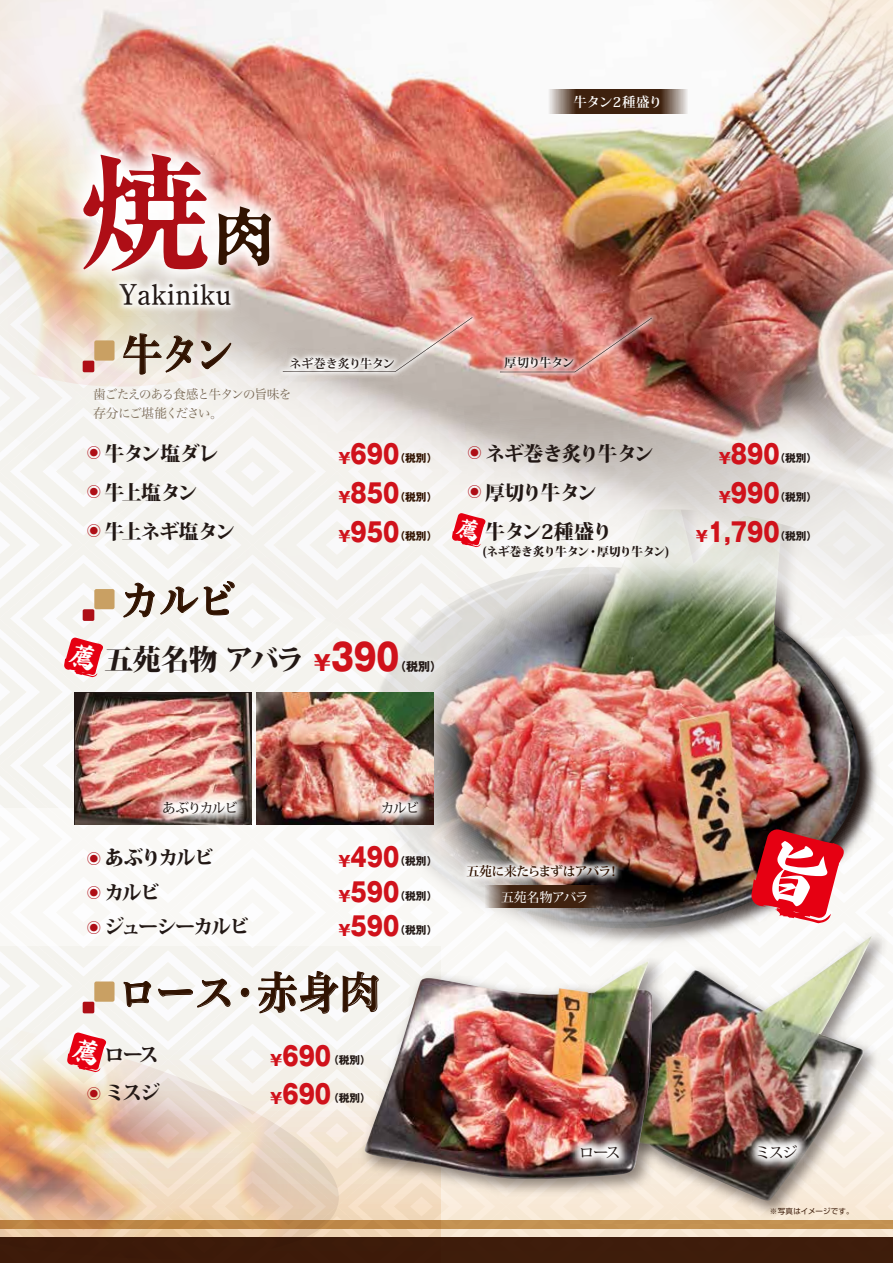
<style>
.page{position:relative;width:893px;height:1263px;background:#fff}
.page>*{position:absolute;margin:0;border:0;box-sizing:border-box;transform-origin:0 0}
.t1{font:44.55px "DNP Shuei Min Pr 6 B";letter-spacing:-.045em;color:#311301;scale:.91 1}
.t2{font:30px "DNP Shuei Min Pr 6 M";color:#221815}
.t3{font:800 28.5px "Koz Min Pr 6 N";letter-spacing:-.015em;color:#221815}
.t4{font:800 25.65px/39px "Gothic MB101 Pro";color:#d0121b;text-align:justify;scale:.83 1}
.t5{font:800 19.95px/39px "Koz Min Pr 6 N";letter-spacing:-.05em;color:#221815}
.t6{font:800 19.95px/34.5px "Koz Min Pr 6 N";letter-spacing:-.11em;color:#221815}
.t7{font:800 19.95px "Koz Min Pr 6 N";letter-spacing:-.04em;color:#221815}
.t8{font:800 19.95px/37.5px "Koz Min Pr 6 N";letter-spacing:-.08em;color:#221815}
.t9{font:500 15px "Koz Min Pr 6 N";letter-spacing:-.08em;color:#221815}
.t10{font:14.25px "Koz Go Pr 6 N";color:#ae0e16}
.t11{font:500 13.5px "Koz Min Pr 6 N";letter-spacing:-.095em;color:#221815}
.t12{font:700 13.5px "Koz Min Pr 6 N";letter-spacing:.005em;color:#fff}
.t13{font:12.9px/18.6px "Hira Min Pro N W3";letter-spacing:-.095em;color:#7a6a56}
.t14{font:700 12.9px "Koz Min Pro";letter-spacing:-.06em;color:#311301}
.t15{font:500 12.9px "Koz Min Pr 6 N";letter-spacing:-.02em;color:#fff}
.t16{font:800 12px "Koz Min Pr 6 N";letter-spacing:-.03em;color:#221815}
.t17{font:700 12px "Koz Min Pr 6 N";letter-spacing:-.02em;color:#221815}
.t18{font:700 12px "Gothic MB101 Pro";color:#221815}
.t19{font:700 10.65px "Gothic MB101 Pro";color:#221815}
.t20{font:700 10.65px "Gothic MB101 Pro";color:#311301}
.t21{font:7.5px "Shin Go Pro";letter-spacing:.01em;color:#41210f}
.s1{font-size:15px}
.s2{font-family:"Gothic MB101 Pro";font-size:21px;color:#d0121b}
.s3{font-family:"Gothic MB101 Pro";font-size:36px;color:#d0121b}
</style>
<div class="page">
<svg style="left:4px;top:807px;width:889px;height:430px"></svg>
<img style="left:0;top:946px;width:441px;height:291px">
<img style="left:0;top:0;width:893px;height:698px">
<img style="left:227px;top:262px;width:480px;height:166px">
<svg style="left:283px;top:317px;width:165px;height:55px"></svg>
<svg style="left:630px;top:318px;width:22px;height:54px"></svg>
<img style="left:448px;top:300px;width:182px;height:127px">
<svg style="left:547px;top:90px;width:140px;height:23px"></svg>
<div style="left:0;top:1237px;width:893px;height:26px;background:#41210f"></div>
<svg style="left:0;top:1220px;width:893px;height:9px;fill:#c18a48"></svg>
<img style="left:361px;top:507px;width:522px;height:442px">
<img style="left:349px;top:507px;width:516px;height:432px">
<svg style="left:123px;top:579px;width:112px;height:39px"></svg>
<div style="left:94px;top:589px;width:21px;height:20px;background:#c9a063;border-radius:2px"></div>
<div style="left:83px;top:609px;width:11px;height:12px;background:#ae0e16;border-radius:2px"></div>
<svg style="left:123px;top:972px;width:28px;height:35px"></svg>
<svg style="left:158px;top:978px;width:73px;height:30px"></svg>
<div style="left:241px;top:988px;width:8px;height:9px;border:1px solid #311301;border-radius:50%"></div>
<svg style="left:258px;top:970px;width:95px;height:44px"></svg>
<div style="left:94px;top:981px;width:21px;height:21px;background:#c9a063;border-radius:2px"></div>
<div style="left:83px;top:1002px;width:11px;height:11px;background:#ae0e16;border-radius:2px"></div>
<img style="left:256px;top:693px;width:177px;height:132px">
<img style="left:320px;top:739px;width:160px;height:137px">
<img style="left:75px;top:693px;width:177px;height:132px">
<img style="left:101px;top:739px;width:198px;height:137px">
<svg style="left:123px;top:371px;width:70px;height:4px"></svg>
<img style="left:59px;top:334px;width:232px;height:37px">
<img style="left:20px;top:90px;width:312px;height:244px">
<svg style="left:83px;top:154px;width:125px;height:117px"></svg>
<svg style="left:218px;top:206px;width:53px;height:60px"></svg>
<img style="left:571px;top:924px;width:322px;height:299px">
<img style="left:578px;top:936px;width:295px;height:267px">
<img style="left:692px;top:1079px;width:171px;height:145px">
<img style="left:353px;top:949px;width:324px;height:253px">
<img style="left:361px;top:961px;width:292px;height:220px">
<img style="left:515px;top:1080px;width:169px;height:143px">
<img style="left:408px;top:806px;width:265px;height:129px">
<svg style="left:64px;top:638px;width:39px;height:39px"></svg>
<svg style="left:751px;top:829px;width:93px;height:94px"></svg>
<svg style="left:452px;top:513px;width:34px;height:34px"></svg>
<svg style="left:67px;top:1032px;width:39px;height:40px"></svg>
<p class="t12" style="left:573px;top:94px;width:90px">牛タン2種盛り</p>
<p class="t2" style="left:120px;top:267px;width:113px">Yakiniku</p>
<h1 class="t1" style="left:122px;top:329px;width:125px">牛タン</h1>
<p class="t17" style="left:289px;top:356px;width:107px">ネギ巻き炙り牛タン</p>
<p class="t17" style="left:505px;top:356px;width:71px">厚切り牛タン</p>
<p class="t13" style="left:93px;top:384px;width:200px">歯ごたえのある食感と牛タンの旨味を存分にご堪能ください。</p>
<p class="t5" style="left:104px;top:435px;width:132px">牛タン塩ダレ牛上塩タン<br>牛上ネギ塩タン</p>
<p class="t4" style="left:696px;top:432px;width:103px;text-align:right"><span class="s1">¥</span>890 <span class="s1">¥</span>990 <span class="s1">¥</span>1,790</p>
<p class="t19" style="left:774px;top:449px;width:44px">（税別）</p>
<p class="t4" style="left:338px;top:432px;width:75px"><span class="s1">¥</span>690 <span class="s1">¥</span>850 <span class="s1">¥</span>950</p>
<p class="t20" style="left:395px;top:449px;width:44px">（税別）</p>
<p class="t5" style="left:485px;top:435px;width:170px">ネギ巻き炙り牛タン厚切り牛タン</p>
<p class="t7" style="left:485px;top:521px;width:129px">牛タン2種盛り</p>
<p class="t16" style="left:482px;top:544px;width:188px">(ネギ巻き炙り牛タン・厚切り牛タン)</p>
<p class="t10" style="left:87px;top:445px;width:16px">◉</p>
<p class="t10" style="left:87px;top:484px;width:16px">◉</p>
<p class="t10" style="left:87px;top:523px;width:16px">◉</p>
<p class="t10" style="left:468px;top:445px;width:16px">◉</p>
<p class="t10" style="left:468px;top:484px;width:16px">◉</p>
<p class="t20" style="left:395px;top:488px;width:44px">（税別）</p>
<p class="t20" style="left:395px;top:527px;width:44px">（税別）</p>
<p class="t19" style="left:774px;top:488px;width:44px">（税別）</p>
<p class="t19" style="left:774px;top:527px;width:44px">（税別）</p>
<h1 class="t1" style="left:120px;top:576px;width:131px">カルビ</h1>
<p class="t3" style="left:104px;top:644px;width:297px">五苑名物 アバラ <span class="s2">¥</span><span class="s3">390</span></p>
<p class="t18" style="left:394px;top:656px;width:49px">（税別）</p>
<p class="t11" style="left:162px;top:800px;width:77px">あぶりカルビ</p>
<p class="t11" style="left:381px;top:800px;width:40px">カルビ</p>
<p class="t6" style="left:104px;top:841px;width:147px">あぶりカルビ<br>カルビ<br>ジューシーカルビ</p>
<p class="t4" style="left:338px;top:837px;width:75px;line-height:34.5px"><span class="s1">¥</span>490 <span class="s1">¥</span>590 <span class="s1">¥</span>590</p>
<p class="t19" style="left:395px;top:852px;width:44px">（税別）</p>
<p class="t10" style="left:87px;top:850px;width:16px">◉</p>
<p class="t10" style="left:87px;top:885px;width:16px">◉</p>
<p class="t10" style="left:87px;top:919px;width:16px">◉</p>
<p class="t19" style="left:395px;top:887px;width:44px">（税別）</p>
<p class="t19" style="left:395px;top:921px;width:44px">（税別）</p>
<h1 class="t1" style="left:117px;top:968px;width:290px">ロース・赤身肉</h1>
<p class="t8" style="left:104px;top:1036px;width:58px">ロースミスジ</p>
<p class="t10" style="left:87px;top:1048px;width:16px">◉</p>
<p class="t10" style="left:87px;top:1085px;width:16px">◉</p>
<p class="t4" style="left:270px;top:1034px;width:75px;line-height:37.5px"><span class="s1">¥</span>690 <span class="s1">¥</span>690</p>
<p class="t19" style="left:328px;top:1051px;width:44px">（税別）</p>
<p class="t19" style="left:328px;top:1089px;width:44px">（税別）</p>
<p class="t14" style="left:466px;top:862px;width:155px">五苑に来たらまずはアバラ！</p>
<p class="t15" style="left:501px;top:890px;width:89px">五苑名物アバラ</p>
<p class="t9" style="left:579px;top:1143px;width:43px">ロース</p>
<p class="t9" style="left:755px;top:1143px;width:44px">ミスジ</p>
<p class="t21" style="left:770px;top:1205px;width:85px">※写真はイメージです。</p>
</div>
